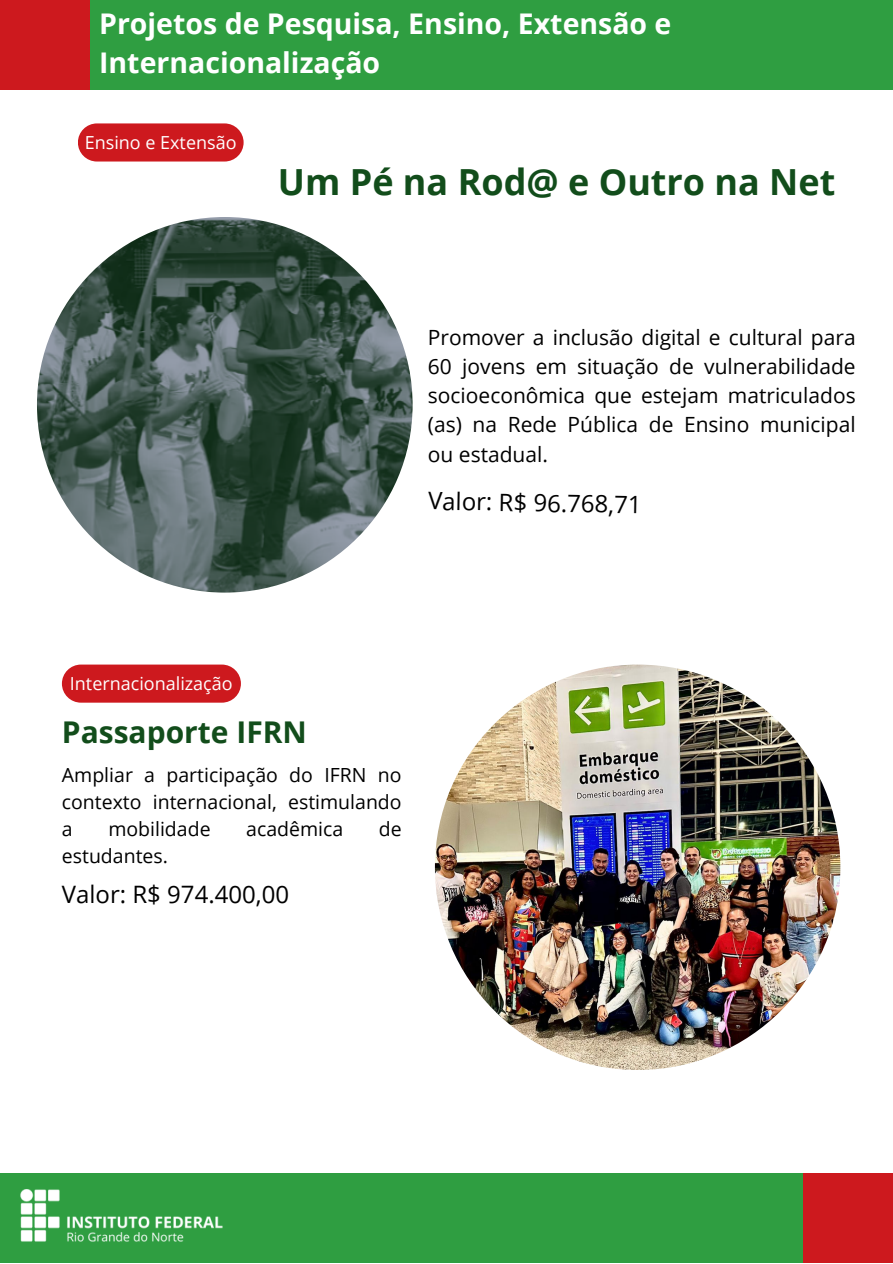
<style>
.page{position:relative;width:893px;height:1264px;background:#fff}
.page>*{position:absolute;margin:0;border:0;box-sizing:border-box;transform-origin:0 0}
.t1{font:700 36px "Open Sans";color:#124d1b}
.t2{font:700 30px "Open Sans";color:#124d1b}
.t3{font:700 28.5px/39.3px "Open Sans";color:#fff}
.t4{font:24px "Open Sans";color:#000}
.t5{font:21px/29.2px "Open Sans";color:#000;text-align:justify}
.t6{font:19.5px/27px "Open Sans";color:#000;text-align:justify}
.t7{font:18px "Open Sans";color:#fff}
</style>
<div class="page">
<img style="left:37px;top:217px;width:375px;height:375px;border-radius:50%">
<div style="left:78px;top:123px;width:165px;height:38px;background:#cd191e;border-radius:19px"></div>
<img style="left:435px;top:664px;width:405px;height:405px;border-radius:50%">
<div style="left:62px;top:664px;width:179px;height:38px;background:#cd191e;border-radius:19px"></div>
<svg style="left:614px;top:923px;width:7px;height:6px"></svg>
<div style="left:0;top:1173px;width:803px;height:89px;background:#2f9e41"></div>
<div style="left:803px;top:1173px;width:89px;height:89px;background:#cd191e"></div>
<img style="left:20px;top:1189px;width:203px;height:53px">
<div style="left:89px;top:0;width:803px;height:89px;background:#2f9e41"></div>
<div style="left:0;top:0;width:89px;height:89px;background:#cd191e"></div>
<p class="t3" style="left:99px;top:3px;width:573px">Projetos de Pesquisa, Ensino, Extensão e<br>Internacionalização</p>
<p class="t7" style="left:85px;top:130px;width:153px">Ensino e Extensão</p>
<p class="t1" style="left:278px;top:157px;width:559px">Um Pé na Rod@ e Outro na Net</p>
<p class="t5" style="left:428px;top:322px;width:429px">Promover a inclusão digital e cultural para 60 jovens em situação de vulnerabilidade socioeconômica que estejam matriculados (as) na Rede Pública de Ensino municipal ou estadual.</p>
<p class="t4" style="left:428px;top:484px;width:215px;rotate:1deg">Valor: R$ 96.768,71</p>
<p class="t7" style="left:70px;top:671px;width:164px">Internacionalização</p>
<p class="t2" style="left:62px;top:711px;width:246px">Passaporte IFRN</p>
<p class="t6" style="left:62px;top:761px;width:341px">Ampliar a participação do IFRN no contexto internacional, estimulando a</p>
<p class="t6" style="left:108px;top:815px;width:104px">mobilidade</p>
<p class="t6" style="left:246px;top:815px;width:98px">acadêmica</p>
<p class="t6" style="left:379px;top:815px;width:24px">de</p>
<p class="t6" style="left:62px;top:842px;width:108px">estudantes.</p>
<p class="t4" style="left:62px;top:877px;width:229px">Valor: R$ 974.400,00</p>
</div>
